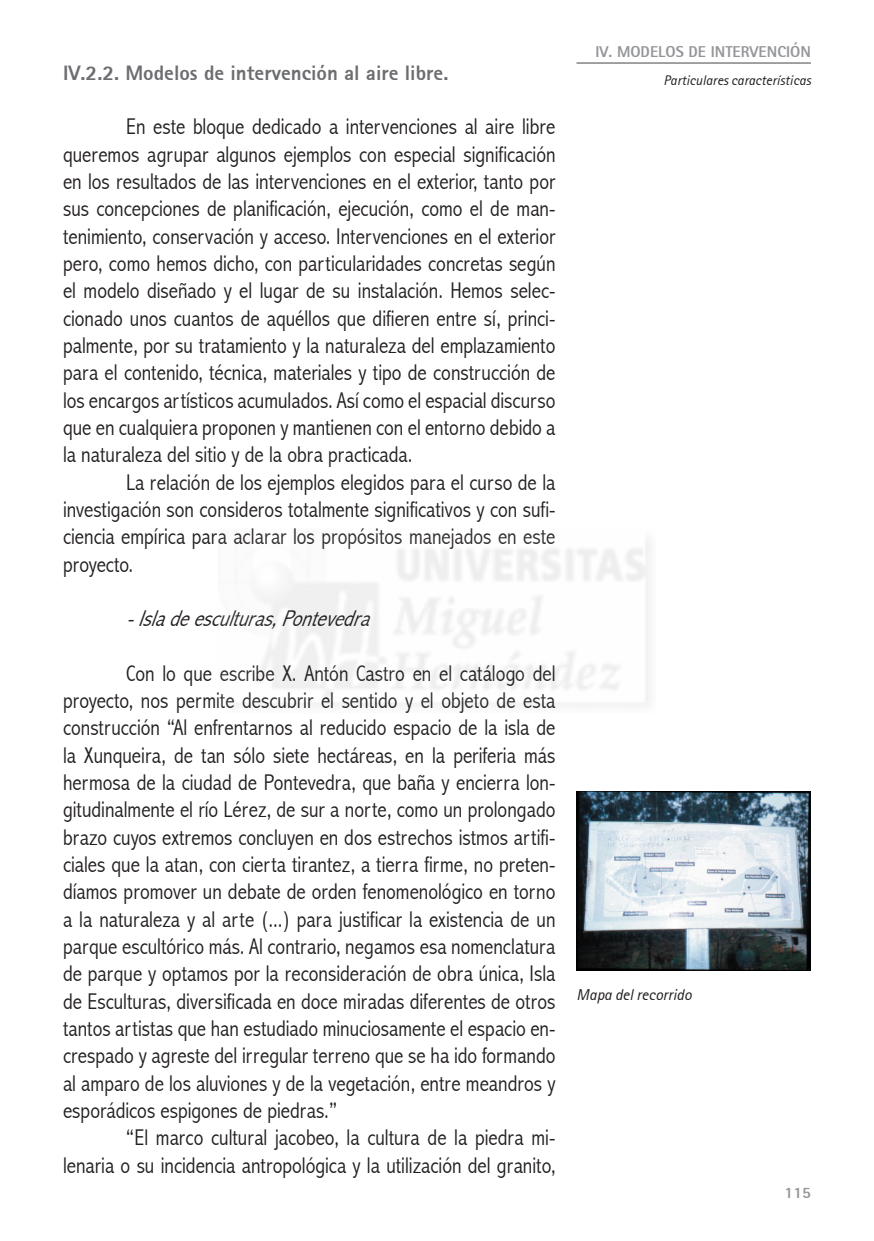
<style>
.page{position:relative;width:874px;height:1241px;background:#fff}
.page>*{position:absolute;margin:0;border:0;box-sizing:border-box;transform-origin:0 0}
.t1{font:300 condensed 22.75px/27.3px "Abadi";color:#231f20;text-align:justify}
.t2{font:italic 300 condensed 22.75px "Abadi";color:#231f20}
.t3{font:800 21px "Rotis Sans Serif";color:#6c6d70}
.t4{font:800 15.75px "Rotis Sans Serif";color:#939598}
.t5{font:italic 15.75px "Rotis Sans Serif";color:#231f20}
.t6{font:italic 14px "Rotis Sans Serif";color:#231f20}
</style>
<div class="page">
<hr style="left:576px;top:62px;width:234px;height:2px;background:#939598">
<img style="left:576px;top:791px;width:234px;height:179px">
<p class="t3" style="left:63px;top:59px;width:386px">IV.2.2. Modelos de intervención al aire libre.</p>
<p class="t1" style="left:63px;top:113px;width:493px;text-indent:63px">En este bloque dedicado a intervenciones al aire libre queremos agrupar algunos ejemplos con especial significación en los resultados de las intervenciones en el exterior, tanto por sus concepciones de planificación, ejecución, como el de man&shy;tenimiento, conservación y acceso. Intervenciones en el exterior pero, como hemos dicho, con particularidades concretas según el modelo diseñado y el lugar de su instalación. Hemos selec&shy;cionado unos cuantos de aquéllos que difieren entre sí, princi&shy;palmente, por su tratamiento y la naturaleza del emplazamiento para el contenido, técnica, materiales y tipo de construcción de los encargos artísticos acumulados. Así como el espacial discurso que en cualquiera proponen y mantienen con el entorno debido a la naturaleza del sitio y de la obra practicada.</p>
<p class="t1" style="left:63px;top:468px;width:493px;text-indent:63px">La relación de los ejemplos elegidos para el curso de la investigación son consideros totalmente significativos y con sufi&shy;ciencia empírica para aclarar los propósitos manejados en este proyecto.</p>
<p class="t2" style="left:126px;top:605px;width:253px">-Isladeesculturas,Pontevedra</p>
<p class="t1" style="left:63px;top:659px;width:493px;text-indent:63px">Con lo que escribe X. Antón Castro en el catálogo del proyecto, nos permite descubrir el sentido y el objeto de esta construcción “Al enfrentarnos al reducido espacio de la isla de la Xunqueira, de tan sólo siete hectáreas, en la periferia más hermosa de la ciudad de Pontevedra, que baña y encierra lon&shy;gitudinalmente el río Lérez, de sur a norte, como un prolongado brazo cuyos extremos concluyen en dos estrechos istmos artifi&shy;ciales que la atan, con cierta tirantez, a tierra firme, no preten&shy;díamos promover un debate de orden fenomenológico en torno a la naturaleza y al arte (...) para justificar la existencia de un parque escultórico más. Al contrario, negamos esa nomenclatura de parque y optamos por la reconsideración de obra única, Isla de Esculturas, diversificada en doce miradas diferentes de otros tantos artistas que han estudiado minuciosamente el espacio en&shy;crespado y agreste del irregular terreno que se ha ido formando al amparo de los aluviones y de la vegetación, entre meandros y esporádicos espigones de piedras.”</p>
<p class="t1" style="left:63px;top:1123px;width:493px;text-align:right">“El marco cultural jacobeo, la cultura de la piedra mi-<br>lenaria o su incidencia antropológica y la utilización del granito,</p>
<p class="t4" style="left:595px;top:41px;width:217px">IV. MODELOS DE INTERVENCIÓN</p>
<p class="t6" style="left:663px;top:72px;width:149px">Particulares características</p>
<p class="t5" style="left:576px;top:985px;width:117px">Mapa del recorrido</p>
<p class="t4" style="left:784px;top:1181px;width:28px">115</p>
</div>
